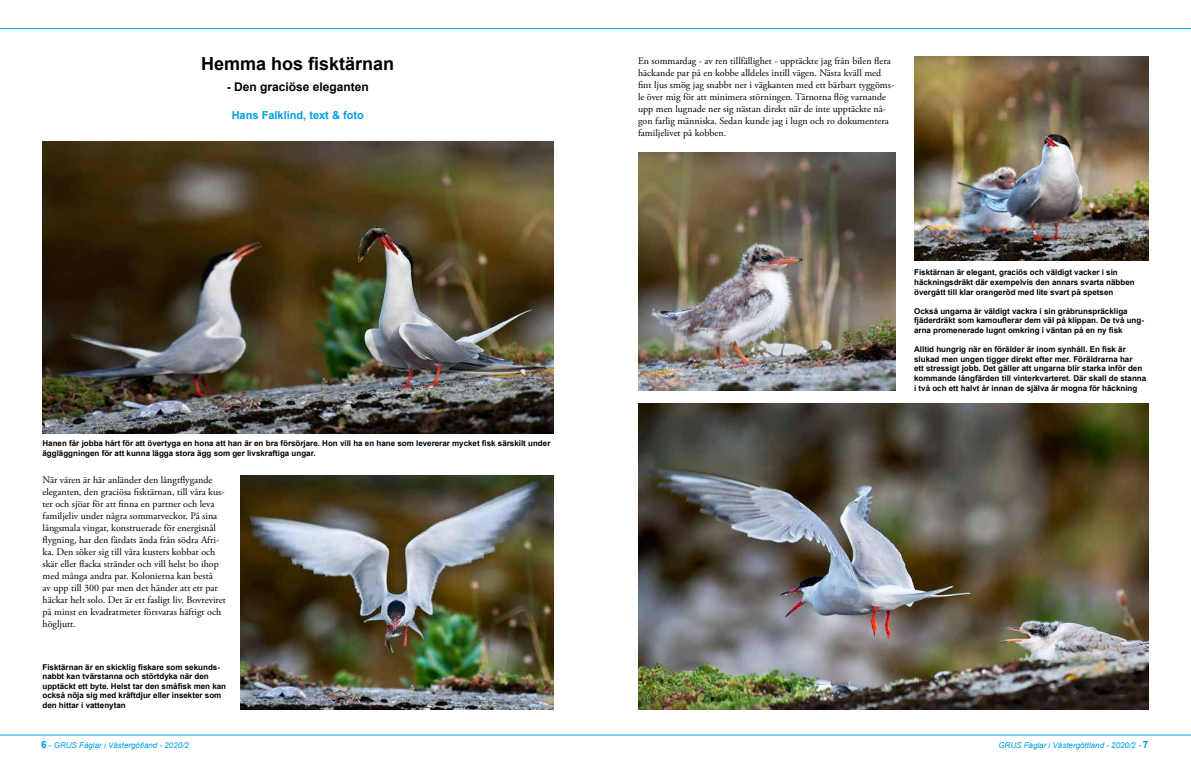
<style>
.page{position:relative;width:1191px;height:766px;background:#fff}
.page>*{position:absolute;margin:0;border:0;box-sizing:border-box;transform-origin:0 0}
.t1{font:700 18px "Arial";color:#000}
.t2{font:700 12px "Arial";color:#000}
.t3{font:700 11px "Arial";color:#009fe3}
.t4{font:10px/12px "Adobe Garamond Pro";color:#000}
.t5{font:700 8px/9.6px "Arial";color:#000}
.t6{font:italic 8px "Arial";color:#009fe3}
.s1{font-weight:700;font-style:normal;font-size:10px}
</style>
<div class="page">
<hr style="left:0;top:28px;width:1191px;height:1px;background:#009fe3">
<hr style="left:0;top:734px;width:1191px;height:1px;background:#009fe3">
<img style="left:43px;top:141px;width:510px;height:292px">
<img style="left:240px;top:475px;width:313px;height:234px">
<img style="left:638px;top:152px;width:257px;height:238px">
<img style="left:914px;top:57px;width:234px;height:203px">
<img style="left:638px;top:403px;width:510px;height:306px">
<h1 class="t1" style="left:201px;top:51px;width:195px">Hemma hos fisktärnan</h1>
<h2 class="t2" style="left:227px;top:79px;width:144px">- Den graciöse eleganten</h2>
<h3 class="t3" style="left:232px;top:107px;width:134px">Hans Falklind, text &amp; foto</h3>
<p class="t5" style="left:43px;top:438px;width:509px">Hanen får jobba hårt för att övertyga en hona att han är en bra försörjare. Hon vill ha en hane som levererar mycket fisk särskilt under äggläggningen för att kunna lägga stora ägg som ger livskraftiga ungar.</p>
<p class="t4" style="left:43px;top:473px;width:185px">När våren är här anländer den långtflygande eleganten, den graciösa fisktärnan, till våra kus&shy;ter och sjöar för att finna en partner och leva familjeliv under några sommarveckor. På sina långsmala vingar, konstruerade för energisnål flygning, har den färdats ända från södra Afri&shy;ka. Den söker sig till våra kusters kobbar och skär eller flacka stränder och vill helst bo ihop med många andra par. Kolonierna kan bestå<br>av upp till 300 par men det händer att ett par häckar helt solo. Det är ett fasligt liv. Bovreviret på minst en kvadratmeter försvaras häftigt och högljutt.</p>
<p class="t5" style="left:43px;top:661px;width:185px">Fisktärnan är en skicklig fiskare som sekunds&shy;nabbt kan tvärstanna och störtdyka när den upptäckt ett byte. Helst tar den småfisk men kan också nöja sig med kräftdjur eller insekter som den hittar i vattenytan</p>
<p class="t4" style="left:638px;top:55px;width:258px">En sommardag - av ren tillfällighet - upptäckte jag från bilen flera häckande par på en kobbe alldeles intill vägen. Nästa kväll med fint ljus smög jag snabbt ner i vägkanten med ett bärbart tyggöms&shy;le över mig för att minimera störningen. Tärnorna flög varnande upp men lugnade ner sig nästan direkt när de inte upptäckte nå&shy;gon farlig människa. Sedan kunde jag i lugn och ro dokumentera familjelivet på kobben.</p>
<p class="t5" style="left:914px;top:268px;width:222px">Fisktärnan är elegant, graciös och väldigt vacker i sin häckningsdräkt där exempelvis den annars svarta näbben övergått till klar orangeröd med lite svart på spetsen</p>
<p class="t5" style="left:914px;top:306px;width:231px">Också ungarna är väldigt vackra i sin gråbrunspräckliga fjäderdräkt som kamouflerar dem väl på klippan. De två ung&shy;arna promenerade lugnt omkring i väntan på en ny fisk</p>
<p class="t5" style="left:914px;top:344px;width:234px">Alltid hungrig när en förälder är inom synhåll. En fisk är slukad men ungen tigger direkt efter mer. Föräldrarna har<br>ett stressigt jobb. Det gäller att ungarna blir starka inför den kommande långfärden till vinterkvarteret. Där skall de stanna i två och ett halvt år innan de själva är mogna för häckning</p>
<p class="t6" style="left:41px;top:740px;width:149px"><span class="s1">6</span> - GRUS Fåglar i Västergötland - 2020/2</p>
<p class="t6" style="left:998px;top:740px;width:152px">GRUS Fåglar i Västergöttland - 2020/2 - <span class="s1">7</span></p>
</div>
